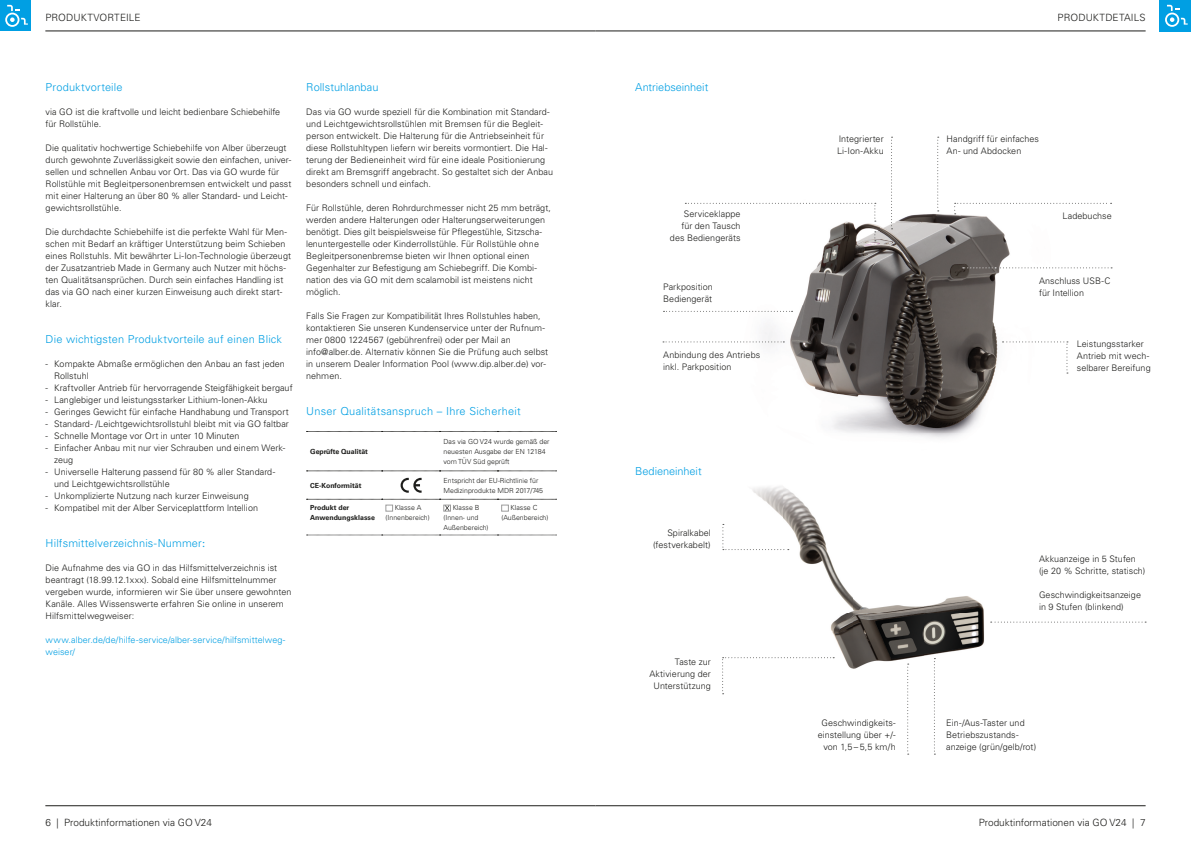
<style>
.page{position:relative;width:1191px;height:842px;background:#fff}
.page>*{position:absolute;margin:0;border:0;box-sizing:border-box;transform-origin:0 0}
.t1{font:300 11px "Univers LT Std";letter-spacing:.015em;color:#009fe3}
.t2{font:300 11px "Univers LT Std";letter-spacing:-.005em;color:#009fe3}
.t3{font:300 10px "Univers LT Std";color:#1d1d1b}
.t4{font:300 9px/12px "Univers LT Std";letter-spacing:.005em;color:#1d1d1b}
.t5{font:300 9px/12px "Univers LT Std";letter-spacing:.005em;color:#009fe3}
.t6{font:300 7px/10px "Univers LT Std";color:#1d1d1b}
.t7{font:700 7px/10px "Univers LT Std";color:#1d1d1b}
.s1{font-family:"Myriad Pro";font-weight:400}
</style>
<div class="page">
<hr style="left:595px;top:31px;width:550px;height:1px;background:#1d1d1b">
<hr style="left:45px;top:31px;width:550px;height:1px;background:#1d1d1b">
<div style="left:1159px;top:0;width:32px;height:31px;background:#009fe3"></div>
<svg style="left:1165px;top:5px;width:22px;height:22px"></svg>
<div style="left:0;top:0;width:31px;height:31px;background:#009fe3"></div>
<svg style="left:5px;top:5px;width:23px;height:22px"></svg>
<hr style="left:595px;top:805px;width:550px;height:1px;background:#1d1d1b">
<hr style="left:45px;top:805px;width:550px;height:1px;background:#1d1d1b">
<img style="left:723px;top:486px;width:272px;height:194px">
<img style="left:744px;top:179px;width:306px;height:259px">
<svg style="left:685px;top:203px;width:191px;height:19px"></svg>
<svg style="left:954px;top:203px;width:157px;height:11px"></svg>
<svg style="left:891px;top:137px;width:1px;height:92px"></svg>
<svg style="left:874px;top:231px;width:2px;height:10px"></svg>
<svg style="left:907px;top:664px;width:1px;height:91px"></svg>
<svg style="left:934px;top:658px;width:1px;height:97px"></svg>
<svg style="left:722px;top:524px;width:67px;height:26px"></svg>
<svg style="left:722px;top:657px;width:112px;height:37px"></svg>
<svg style="left:990px;top:622px;width:156px;height:1px"></svg>
<svg style="left:937px;top:137px;width:1px;height:74px"></svg>
<svg style="left:663px;top:341px;width:121px;height:1px"></svg>
<svg style="left:663px;top:311px;width:129px;height:1px"></svg>
<svg style="left:306px;top:431px;width:250px;height:1px"></svg>
<svg style="left:306px;top:471px;width:250px;height:1px"></svg>
<svg style="left:306px;top:499px;width:250px;height:1px"></svg>
<svg style="left:306px;top:535px;width:250px;height:1px"></svg>
<svg style="left:400px;top:478px;width:21px;height:15px"></svg>
<svg style="left:385px;top:505px;width:8px;height:6px"></svg>
<svg style="left:443px;top:505px;width:8px;height:6px"></svg>
<svg style="left:445px;top:506px;width:4px;height:5px"></svg>
<svg style="left:501px;top:505px;width:7px;height:6px"></svg>
<svg style="left:1002px;top:341px;width:66px;height:32px"></svg>
<svg style="left:962px;top:267px;width:150px;height:1px"></svg>
<p class="t3" style="left:45px;top:11px;width:97px">PRODUKTVORTEILE</p>
<p class="t3" style="left:1057px;top:11px;width:90px">PRODUKTDETAILS</p>
<p class="t1" style="left:46px;top:81px;width:78px">Produktvorteile</p>
<p class="t4" style="left:46px;top:106px;width:236px">via GO ist die kraftvolle und leicht bedienbare Schiebehilfe für Rollstühle.</p>
<p class="t4" style="left:46px;top:142px;width:247px">Die qualitativ hochwertige Schiebehilfe von Alber überzeugt durch gewohnte Zuverlässigkeit sowie den einfachen, univer&shy;sellen und schnellen Anbau vor Ort. Das via GO wurde für Rollstühle mit Begleitpersonenbremsen entwickelt und passt mit einer Halterung an über 80 % aller Standard - und Leicht&shy;gewichtsrollstühle.</p>
<p class="t4" style="left:46px;top:226px;width:247px">Die durchdachte Schiebehilfe ist die perfekte Wahl für Men&shy;schen mit Bedarf an kräftiger Unterstützung beim Schieben eines Rollstuhls. Mit bewährter Li-Ion-Technologie überzeugt der Zusatzantrieb Made in Germany auch Nutzer mit höchs&shy;ten Qualitätsansprüchen. Durch sein einfaches Handling ist das via GO nach einer kurzen Einweisung auch direkt start&shy;klar.</p>
<p class="t1" style="left:46px;top:333px;width:238px">Die wichtigsten Produktvorteile auf einen Blick</p>
<p class="t4" style="left:54px;top:358px;width:232px;text-indent:-9px">- Kompakte Abmaße ermöglichen den Anbau an fast jeden<br>Rollstuhl</p>
<p class="t4" style="left:46px;top:382px;width:248px">- Kraftvoller Antrieb für hervorragende Steigfähigkeit bergauf</p>
<p class="t4" style="left:46px;top:394px;width:223px">- Langlebiger und leistungsstarker Lithium-Ionen-Akku</p>
<p class="t4" style="left:46px;top:406px;width:244px">- Geringes Gewicht für einfache Handhabung und Transport</p>
<p class="t4" style="left:46px;top:418px;width:245px">- Standard- /Leichtgewichtsrollstuhl bleibt mit via GO faltbar</p>
<p class="t4" style="left:46px;top:430px;width:195px">- Schnelle Montage vor Ort in unter 10 Minuten</p>
<p class="t4" style="left:54px;top:442px;width:233px;text-indent:-9px">- Einfacher Anbau mit nur vier Schrauben und einem Werk&shy;zeug</p>
<p class="t4" style="left:54px;top:466px;width:223px;text-indent:-9px">- Universelle Halterung passend für 80 % aller Standard&shy;und Leichtgewichtsrollstühle</p>
<p class="t4" style="left:46px;top:490px;width:204px">- Unkomplizierte Nutzung nach kurzer Einweisung</p>
<p class="t4" style="left:46px;top:502px;width:214px">- Kompatibel mit der Alber Serviceplattform lntellion</p>
<p class="t1" style="left:46px;top:537px;width:160px">Hilfsmittelverzeichnis-Nummer<span class="s1">:</span></p>
<p class="t4" style="left:46px;top:562px;width:247px">Die Aufnahme des via GO in das Hilfsmittelverzeichnis ist beantragt (18.99.12.1xxx). Sobald eine Hilfsmittelnummer vergeben wurde, informieren wir Sie über unsere gewohnten Kanäle. Alles Wissenswerte erfahren Sie online in unserem Hilfsmittelwegweiser:</p>
<p class="t5" style="left:46px;top:634px;width:241px">www.alber.de/de/hilfe-service/alber-service/hilfsmittelweg&shy;weiser/</p>
<p class="t1" style="left:306px;top:81px;width:74px">Rollstuhlanbau</p>
<p class="t4" style="left:306px;top:106px;width:248px">Das via GO wurde speziell für die Kombination mit Standard&shy;und Leichtgewichtsrollstühlen mit Bremsen für die Begleit&shy;person entwickelt. Die Halterung für die Antriebseinheit für diese Rollstuhltypen liefern wir bereits vormontiert. Die Hal&shy;terung der Bedieneinheit wird für eine ideale Positionierung direkt am Bremsgriff angebracht. So gestaltet sich der Anbau besonders schnell und einfach.</p>
<p class="t4" style="left:306px;top:202px;width:246px">Für Rollstühle, deren Rohrdurchmesser nicht 25 mm beträgt, werden andere Halterungen oder Halterungserweiterungen benötigt. Dies gilt beispielsweise für Pflegestühle, Sitzscha&shy;lenuntergestelle oder Kinderrollstühle. Für Rollstühle ohne Begleitpersonenbremse bieten wir Ihnen optional einen Gegenhalter zur Befestigung am Schiebegriff. Die Kombi&shy;nation des via GO mit dem scalamobil ist meistens nicht möglich.</p>
<p class="t4" style="left:306px;top:310px;width:243px">Falls Sie Fragen zur Kompatibilität Ihres Rollstuhles haben, kontaktieren Sie unseren Kundenservice unter der Rufnum&shy;mer 0800 1224567 (gebührenfrei) oder per Mail an info@alber.de. Alternativ können Sie die Prüfung auch selbst in unserem Dealer Information Pool (www.dip.alber.de) vor&shy;nehmen.</p>
<p class="t1" style="left:306px;top:405px;width:216px">Unser Qualitätsanspruch – Ihre Sicherheit</p>
<p class="t7" style="left:310px;top:446px;width:59px">Geprüfte Qualität</p>
<p class="t6" style="left:443px;top:436px;width:108px">Das via GO V24 wurde gemäß der neuesten Ausgabe der EN 12184 vom TÜV Süd geprüft</p>
<p class="t7" style="left:310px;top:480px;width:53px">CE-Konformität</p>
<p class="t6" style="left:443px;top:475px;width:101px">Entspricht der EU-Richtlinie für<br>Medizinprodukte MDR 2017/745</p>
<p class="t7" style="left:310px;top:502px;width:66px">Produkt der<br>Anwendungsklasse</p>
<p class="t6" style="left:385px;top:503px;width:46px;text-align:center">Klasse A (Innenbereich)</p>
<p class="t6" style="left:443px;top:503px;width:46px;text-indent:9px">Klasse B (Innen- und<br>Außenbereich)</p>
<p class="t6" style="left:501px;top:503px;width:48px;text-align:center">Klasse C (Außenbereich)</p>
<p class="t2" style="left:635px;top:81px;width:75px">Antriebseinheit</p>
<p class="t4" style="left:670px;top:207px;width:72px;text-align:right">Serviceklappe<br>für den Tausch des Bediengeräts</p>
<p class="t4" style="left:663px;top:281px;width:51px">Parkposition<br>Bediengerät</p>
<p class="t4" style="left:663px;top:349px;width:99px">Anbindung des Antriebs inkl. Parkposition</p>
<p class="t2" style="left:635px;top:465px;width:68px">Bedieneinheit</p>
<p class="t4" style="left:653px;top:527px;width:59px;text-align:right">Spiralkabel (festverkabelt)</p>
<p class="t4" style="left:649px;top:655px;width:63px;text-align:right">Taste zur<br>Aktivierung der<br>Unterstützung</p>
<p class="t4" style="left:837px;top:133px;width:48px">Integrierter<br>Li-Ion-Akku</p>
<p class="t4" style="left:946px;top:133px;width:94px">Handgriff für einfaches<br>An- und Abdocken</p>
<p class="t4" style="left:1062px;top:210px;width:51px">Ladebuchse</p>
<p class="t4" style="left:1039px;top:275px;width:73px">Anschluss USB-C für Intellion</p>
<p class="t4" style="left:1076px;top:338px;width:75px">Leistungsstarker<br>Antrieb mit wech&shy;selbarer Bereifung</p>
<p class="t4" style="left:1039px;top:553px;width:108px">Akkuanzeige in 5 Stufen (je 20 % Schritte, statisch)</p>
<p class="t4" style="left:1039px;top:589px;width:104px">Geschwindigkeitsanzeige in 9 Stufen (blinkend)</p>
<p class="t4" style="left:817px;top:717px;width:80px;text-align:right">Geschwindigkeits&shy;einstellung über +/- von 1,5 – 5,5 km/h</p>
<p class="t4" style="left:946px;top:717px;width:91px">Ein-/Aus-Taster und<br>Betriebszustands&shy;anzeige (grün/gelb/rot)</p>
<p class="t3" style="left:45px;top:816px;width:168px">6 | Produktinformationen via GO V24</p>
<p class="t3" style="left:979px;top:816px;width:168px">Produktinformationen via GO V24 | 7</p>
</div>
